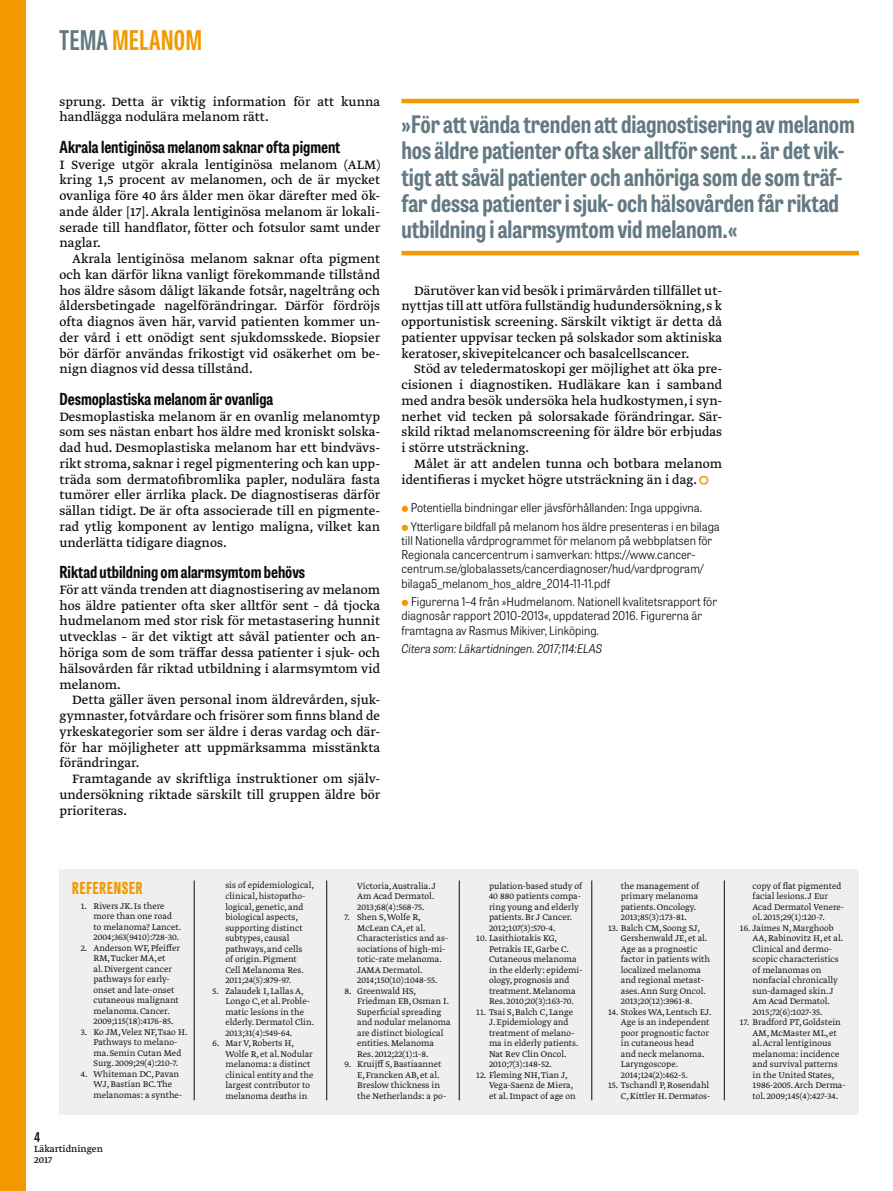
<style>
.page{position:relative;width:893px;height:1191px;background:#fff}
.page>*{position:absolute;margin:0;border:0;box-sizing:border-box;transform-origin:0 0}
.t1{font:700 27px "Tablet Gothic Compressed";letter-spacing:.02em;color:#f29900}
.t2{font:700 24px/26.2px "Tablet Gothic Condensed";letter-spacing:-.005em;color:#637983}
.t3{font:700 16.5px "Tablet Gothic Condensed";color:#090b0c}
.t4{font:800 16.5px "Tablet Gothic Compressed";letter-spacing:.045em;color:#f29900}
.t5{font:14.25px/15.8px "Greta Text Pro Regular Min";color:#090b0c;text-align:justify}
.t6{font:600 13.5px "Tablet Gothic Condensed";color:#090b0c}
.t7{font:300 12px/14.2px "Tablet Gothic Narrow";letter-spacing:.005em;color:#090b0c}
.t8{font:italic 300 12px "Tablet Gothic Narrow";color:#090b0c}
.t9{font:10.5px/10.5px "Greta Text Pro";color:#090b0c}
.t10{font:9.75px/10.5px "Greta Text Pro Light Min";color:#090b0c}
.s1{color:#637983}
.s2{color:#f29900}
</style>
<div class="page">
<div style="left:0;top:0;width:26px;height:1191px;background:#f29900"></div>
<div style="left:60px;top:868px;width:799px;height:246px;background:#efefef"></div>
<hr style="left:194px;top:880px;width:1px;height:220px;background:#090b0c">
<hr style="left:459px;top:880px;width:1px;height:220px;background:#090b0c">
<hr style="left:326px;top:880px;width:1px;height:220px;background:#090b0c">
<hr style="left:591px;top:880px;width:1px;height:220px;background:#090b0c">
<hr style="left:724px;top:880px;width:1px;height:220px;background:#090b0c">
<hr style="left:401px;top:99px;width:458px;height:4px;background:#f29900">
<hr style="left:401px;top:251px;width:458px;height:4px;background:#f29900">
<h1 class="t1" style="left:60px;top:22px;width:144px"><span class="s1">TEMA</span> MELANOM</h1>
<h3 class="t5" style="left:60px;top:94px;width:322px">sprung. Detta är viktig information för att kunna handlägga nodulära melanom rätt.</h3>
<h3 class="t3" style="left:60px;top:135px;width:282px">Akrala lentiginösa melanom saknar ofta pigment</h3>
<p class="t5" style="left:60px;top:157px;width:322px">I Sverige utgör akrala lentiginösa melanom (ALM) kring 1,5 procent av melanomen, och de är mycket ovanliga före 40 års ålder men ökar därefter med ök&shy;ande ålder [17]. Akrala lentiginösa melanom är lokali&shy;serade till handflator, fötter och fotsulor samt under naglar.</p>
<p class="t5" style="left:60px;top:251px;width:322px;text-indent:13px">Akrala lentiginösa melanom saknar ofta pigment och kan därför likna vanligt förekommande tillstånd hos äldre såsom dåligt läkande fotsår, nageltrång och åldersbetingade nagelförändringar. Därför fördröjs ofta diagnos även här, varvid patienten kommer un&shy;der vård i ett onödigt sent sjukdomsskede. Biopsier bör därför användas frikostigt vid osäkerhet om be&shy;nign diagnos vid dessa tillstånd.</p>
<h3 class="t3" style="left:60px;top:387px;width:215px">Desmoplastiska melanom är ovanliga</h3>
<p class="t5" style="left:60px;top:409px;width:322px">Desmoplastiska melanom är en ovanlig melanomtyp som ses nästan enbart hos äldre med kroniskt solska&shy;dad hud. Desmoplastiska melanom har ett bindvävs&shy;rikt stroma, saknar i regel pigmentering och kan upp&shy;träda som dermatofibromlika papler, nodulära fasta tumörer eller ärrlika plack. De diagnostiseras därför sällan tidigt. De är ofta associerade till en pigmente&shy;rad ytlig komponent av lentigo maligna, vilket kan underlätta tidigare diagnos.</p>
<h3 class="t3" style="left:60px;top:561px;width:247px">Riktad utbildning om alarmsymtom behövs</h3>
<p class="t5" style="left:60px;top:582px;width:322px">För att vända trenden att diagnostisering av melanom hos äldre patienter ofta sker alltför sent – då tjocka hudmelanom med stor risk för metastasering hunnit utvecklas – är det viktigt att såväl patienter och an&shy;höriga som de som träffar dessa patienter i sjuk- och hälsovården får riktad utbildning i alarmsymtom vid melanom.</p>
<h3 class="t5" style="left:60px;top:692px;width:322px;text-indent:13px">Detta gäller även personal inom äldrevården, sjuk&shy;gymnaster, fotvårdare och frisörer som finns bland de yrkeskategorier som ser äldre i deras vardag och där&shy;för har möjligheter att uppmärksamma misstänkta förändringar.</h3>
<h3 class="t5" style="left:60px;top:771px;width:322px;text-indent:13px">Framtagande av skriftliga instruktioner om själv&shy;undersökning riktade särskilt till gruppen äldre bör prioriteras.</h3>
<p class="t2" style="left:401px;top:110px;width:455px">»För att vända trenden att diagnostisering av melanom hos äldre patienter ofta sker alltför sent … är det vik&shy;tigt att såväl patienter och anhöriga som de som träf&shy;far dessa patienter i sjuk- och hälsovården får riktad utbildning i alarmsymtom vid melanom.«</p>
<p class="t5" style="left:401px;top:283px;width:322px;text-indent:13px">Därutöver kan vid besök i primärvården tillfället ut&shy;nyttjas till att utföra fullständig hudundersökning, s k opportunistisk screening. Särskilt viktigt är detta då patienter uppvisar tecken på solskador som aktiniska keratoser, skivepitelcancer och basalcellscancer.</p>
<p class="t5" style="left:401px;top:362px;width:322px;text-indent:13px">Stöd av teledermatoskopi ger möjlighet att öka pre&shy;cisionen i diagnostiken. Hudläkare kan i samband med andra besök undersöka hela hudkostymen, i syn&shy;nerhet vid tecken på solorsakade förändringar. Sär&shy;skild riktad melanomscreening för äldre bör erbjudas i större utsträckning.</p>
<h3 class="t5" style="left:401px;top:456px;width:322px;text-indent:13px">Målet är att andelen tunna och botbara melanom identifieras i mycket högre utsträckning än i dag. <span class="s2">▲</span></h3>
<p class="t7" style="left:411px;top:498px;width:311px;line-height:18.5px">Potentiella bindningar eller jävsförhållanden: Inga uppgivna.<br>Ytterligare bildfall på melanom hos äldre presenteras i en bilaga</p>
<p class="t7" style="left:401px;top:533px;width:312px">till Nationella vårdprogrammet för melanom på webbplatsen för Regionala cancercentrum i samverkan: https://www.cancer&shy;centrum.se/globalassets/cancerdiagnoser/hud/vardprogram/ bilaga5_melanom_hos_aldre_2014-11-11.pdf</p>
<p class="t7" style="left:401px;top:594px;width:317px;text-indent:10px">Figurerna 1–4 från »Hudmelanom. Nationell kvalitetsrapport för diagnosår rapport 2010-2013«, uppdaterad 2016. Figurerna är framtagna av Rasmus Mikiver, Linköping.</p>
<p class="t8" style="left:401px;top:640px;width:202px">Citera som: Läkartidningen. 2017;114:ELAS</p>
<h3 class="t4" style="left:72px;top:876px;width:72px">REFERENSER</h3>
<p class="t10" style="left:94px;top:901px;width:89px;text-indent:-13px">1. Rivers JK. Is there more than one road to melanoma? Lancet.<br>2004;363(9410):728-30.</p>
<p class="t10" style="left:94px;top:943px;width:88px;text-indent:-13px">2. Anderson WF, Pfeiffer<br>RM, Tucker MA, et<br>al. Divergent cancer pathways for early&shy;onset and late-onset cutaneous malignant melanoma. Cancer.<br>2009;115(18):4176-85.</p>
<p class="t10" style="left:94px;top:1027px;width:95px;text-indent:-13px">3. Ko JM, Velez NF, Tsao H.<br>Pathways to melano&shy;ma. Semin Cutan Med<br>Surg. 2009;29(4):210-7.</p>
<p class="t10" style="left:94px;top:1069px;width:90px;text-indent:-13px">4. Whiteman DC, Pavan<br>WJ, Bastian BC. The melanomas: a synthe-</p>
<h3 class="t6" style="left:34px;top:1127px;width:8px">4</h3>
<p class="t9" style="left:34px;top:1144px;width:70px">Läkartidningen<br>2017</p>
<p class="t10" style="left:225px;top:880px;width:90px">sis of epidemiological, clinical, histopatho&shy;logical, genetic, and biological aspects, supporting distinct subtypes, causal pathways, and cells<br>of origin. Pigment<br>Cell Melanoma Res.<br>2011;24(5):879-97.</p>
<p class="t10" style="left:225px;top:985px;width:90px;text-indent:-13px">5. Zalaudek I, Lallas A,<br>Longo C, et al. Proble&shy;matic lesions in the elderly. Dermatol Clin.<br>2013;31(4):549-64.</p>
<p class="t10" style="left:225px;top:1038px;width:89px;text-indent:-13px">6. Mar V, Roberts H,<br>Wolfe R, et al. Nodular melanoma: a distinct clinical entity and the largest contributor to melanoma deaths in</p>
<p class="t10" style="left:357px;top:880px;width:80px">Victoria, Australia. J<br>Am Acad Dermatol.<br>2013;68(4):568-75.</p>
<p class="t10" style="left:357px;top:912px;width:93px;text-indent:-13px">7. Shen S, Wolfe R,<br>McLean CA, et al.<br>Characteristics and as&shy;sociations of high-mi&shy;totic-rate melanoma.<br>JAMA Dermatol.<br>2014;150(10):1048-55.</p>
<p class="t10" style="left:357px;top:985px;width:95px;text-indent:-13px">8. Greenwald HS,<br>Friedman EB, Osman I.<br>Superficial spreading and nodular melanoma are distinct biological entities. Melanoma<br>Res. 2012;22(1):1-8.</p>
<p class="t10" style="left:357px;top:1059px;width:91px;text-indent:-13px">9. Kruijff S, Bastiaannet<br>E, Francken AB, et al.<br>Breslow thickness in the Netherlands: a po-</p>
<p class="t10" style="left:489px;top:880px;width:95px">pulation-based study of<br>40 880 patients compa&shy;ring young and elderly patients. Br J Cancer.<br>2012;107(3):570-4.</p>
<p class="t10" style="left:489px;top:933px;width:95px;text-indent:-13px">10. Lasithiotakis KG,<br>Petrakis IE, Garbe C.<br>Cutaneous melanoma in the elderly: epidemi&shy;ology, prognosis and treatment. Melanoma<br>Res. 2010;20(3):163-70.</p>
<p class="t10" style="left:489px;top:1006px;width:91px;text-indent:-13px">11. Tsai S, Balch C, Lange<br>J. Epidemiology and treatment of melano&shy;ma in elderly patients.<br>Nat Rev Clin Oncol.<br>2010;7(3):148-52.</p>
<p class="t10" style="left:489px;top:1069px;width:88px;text-indent:-13px">12. Fleming NH, Tian J,<br>Vega-Saenz de Miera, et al. Impact of age on</p>
<p class="t10" style="left:621px;top:880px;width:80px">the management of primary melanoma patients. Oncology.<br>2013;85(3):173-81.</p>
<p class="t10" style="left:621px;top:922px;width:91px;text-indent:-13px">13. Balch CM, Soong SJ,<br>Gershenwald JE, et al.<br>Age as a prognostic factor in patients with localized melanoma and regional metast&shy;ases. Ann Surg Oncol.<br>2013;20(12):3961-8.</p>
<p class="t10" style="left:621px;top:1006px;width:92px;text-indent:-13px">14. Stokes WA, Lentsch EJ.<br>Age is an independent poor prognostic factor in cutaneous head and neck melanoma.<br>Laryngoscope.<br>2014;124(2):462-5.</p>
<p class="t10" style="left:608px;top:1080px;width:104px;text-align:right">15. Tschandl P, Rosendahl<br>C, Kittler H. Dermatos-</p>
<p class="t10" style="left:753px;top:880px;width:93px">copy of flat pigmented facial lesions. J Eur<br>Acad Dermatol Venere&shy;ol. 2015;29(1):120-7.</p>
<p class="t10" style="left:753px;top:922px;width:92px;text-indent:-13px">16. Jaimes N, Marghoob<br>AA, Rabinovitz H, et al.<br>Clinical and dermo&shy;scopic characteristics of melanomas on nonfacial chronically sun-damaged skin. J<br>Am Acad Dermatol.<br>2015;72(6):1027-35.</p>
<p class="t10" style="left:753px;top:1017px;width:94px;text-indent:-13px">17. Bradford PT, Goldstein<br>AM, McMaster ML, et al. Acral lentiginous melanoma: incidence and survival patterns in the United States,<br>1986-2005. Arch Derma&shy;tol. 2009;145(4):427-34.</p>
</div>
